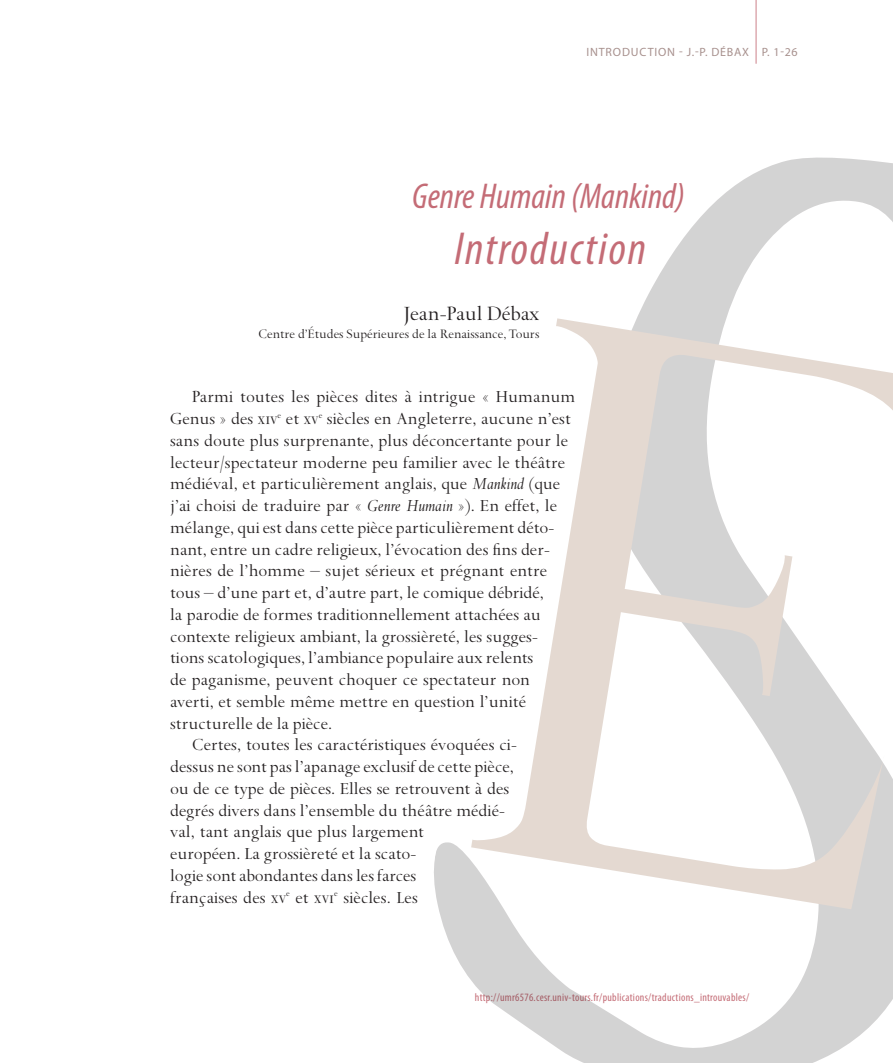
<style>
.page{position:relative;width:893px;height:1063px;background:#fff}
.page>*{position:absolute;margin:0;border:0;box-sizing:border-box;transform-origin:0 0}
.t1{font:italic condensed 46.5px "Myriad Pro";letter-spacing:.04em;color:#c46c76}
.t2{font:italic condensed 36px "Myriad Pro";color:#c46c76}
.t3{font:22.5px "Spectrum";color:#231f20}
.t4{font:18.75px "Spectrum";color:#231f20}
.t5{font:14.25px "Spectrum";color:#231f20}
.t6{font:12px "Myriad Pro";letter-spacing:.07em;color:#a8918e}
.t7{font:condensed 11.25px "Myriad Pro";letter-spacing:.025em;color:#c46c76}
.s1{font-family:"Spectrum MT SC"}
.s2{font-style:italic}
</style>
<div class="page">
<hr style="left:756px;top:0;width:1px;height:64px;background:#c46c76">
<svg style="left:434px;top:157px;width:459px;height:906px"></svg>
<svg style="left:471px;top:318px;width:422px;height:591px"></svg>
<p class="t6" style="left:586px;top:44px;width:213px">INTRODUCTION - J.-P. DÉBAX P. 1-26</p>
<h2 class="t2" style="left:412px;top:174px;width:274px">Genre Humain (Mankind)</h2>
<h1 class="t1" style="left:454px;top:220px;width:193px">Introduction</h1>
<p class="t3" style="left:404px;top:301px;width:137px">Jean-Paul Débax</p>
<p class="t5" style="left:258px;top:326px;width:282px">Centre d’Études Supérieures de la Renaissance, Tours</p>
<p class="t4" style="left:192px;top:387px;width:385px">Parmi toutes les pièces dites à intrigue « Humanum</p>
<p class="t4" style="left:170px;top:409px;width:402px">Genus » des <span class="s1">xiv</span><sup>e</sup> et <span class="s1">xv</span><sup>e</sup> siècles en Angleterre, aucune n’est</p>
<p class="t4" style="left:170px;top:430px;width:400px">sans doute plus surprenante, plus déconcertante pour le</p>
<p class="t4" style="left:170px;top:452px;width:397px">lecteur/spectateur moderne peu familier avec le théâtre</p>
<p class="t4" style="left:170px;top:474px;width:392px">médiéval, et particulièrement anglais, que <span class="s2">Mankind</span> (que</p>
<p class="t4" style="left:170px;top:496px;width:389px">j’ai choisi de traduire par « <span class="s2">Genre Humain</span> »). En effet, le</p>
<p class="t4" style="left:170px;top:517px;width:386px">mélange, qui est dans cette pièce particulièrement déto-</p>
<p class="t4" style="left:170px;top:539px;width:381px">nant, entre un cadre religieux, l’évocation des fins der-</p>
<p class="t4" style="left:170px;top:561px;width:379px">nières de l’homme – sujet sérieux et prégnant entre</p>
<p class="t4" style="left:170px;top:583px;width:375px">tous – d’une part et, d’autre part, le comique débridé,</p>
<p class="t4" style="left:170px;top:604px;width:372px">la parodie de formes traditionnellement attachées au</p>
<p class="t4" style="left:170px;top:626px;width:369px">contexte religieux ambiant, la grossièreté, les sugges-</p>
<p class="t4" style="left:170px;top:648px;width:365px">tions scatologiques, l’ambiance populaire aux relents</p>
<p class="t4" style="left:170px;top:670px;width:362px">de paganisme, peuvent choquer ce spectateur non</p>
<p class="t4" style="left:170px;top:691px;width:358px">averti, et semble même mettre en question l’unité</p>
<p class="t4" style="left:170px;top:713px;width:164px">structurelle de la pièce.</p>
<p class="t4" style="left:192px;top:735px;width:326px">Certes, toutes les caractéristiques évoquées ci-</p>
<p class="t4" style="left:170px;top:757px;width:345px">dessus ne sont pas l’apanage exclusif de cette pièce,</p>
<p class="t4" style="left:170px;top:778px;width:341px">ou de ce type de pièces. Elles se retrouvent à des</p>
<p class="t4" style="left:170px;top:800px;width:336px">degrés divers dans l’ensemble du théâtre médié-</p>
<p class="t4" style="left:170px;top:822px;width:255px">val, tant anglais que plus largement</p>
<p class="t4" style="left:170px;top:844px;width:248px">européen. La grossièreté et la scato-</p>
<p class="t4" style="left:170px;top:865px;width:248px">logie sont abondantes dans les farces</p>
<p class="t4" style="left:170px;top:887px;width:249px">françaises des <span class="s1">xv</span><sup>e</sup> et <span class="s1">xvi</span><sup>e</sup> siècles. Les</p>
<p class="t7" style="left:475px;top:990px;width:276px">http://umr6576.cesr.univ-tours.fr/publications/traductions_introuvables/</p>
</div>
